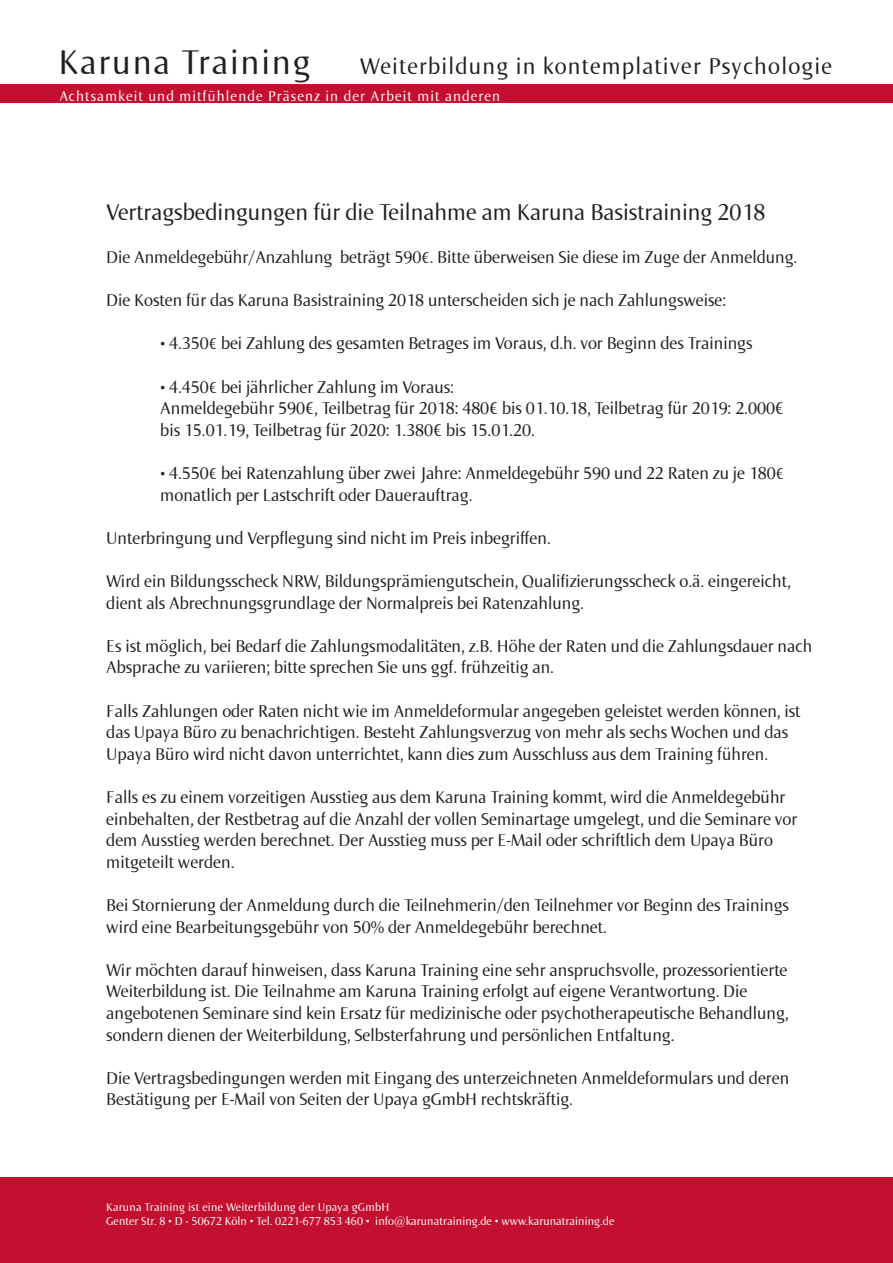
<style>
.page{position:relative;width:893px;height:1263px;background:#fff}
.page>*{position:absolute;margin:0;border:0;box-sizing:border-box;transform-origin:0 0}
.t1{font:36px "Norma";letter-spacing:.05em;color:#231f20}
.t2{font:24px "Norma";color:#231f20}
.t3{font:24px "Norma";letter-spacing:.05em;color:#231f20}
.t4{font:18px/21.6px "Norma";color:#231f20}
.t5{font:15px "Norma";letter-spacing:.075em;color:#fff}
.t6{font:12px/14.4px "Norma";letter-spacing:.01em;color:#fff}
.s1{font-size:16.5px}
</style>
<div class="page">
<div style="left:0;top:85px;width:893px;height:18px;background:#c31030"></div>
<div style="left:0;top:1178px;width:893px;height:85px;background:#c31030"></div>
<h1 class="t1" style="left:58px;top:43px;width:254px">Karuna Training</h1>
<h2 class="t3" style="left:360px;top:53px;width:474px">Weiterbildung in kontemplativer Psychologie</h2>
<p class="t5" style="left:60px;top:88px;width:442px">Achtsamkeit und mitfühlende Präsenz in der Arbeit mit anderen</p>
<h2 class="t2" style="left:106px;top:199px;width:661px">Vertragsbedingungen für die Teilnahme am Karuna Basistraining 2018</h2>
<p class="t4" style="left:106px;top:246px;width:692px">Die Anmeldegebühr/Anzahlung beträgt 590<span class="s1">€</span>. Bitte überweisen Sie diese im Zuge der Anmeldung.</p>
<p class="t4" style="left:106px;top:290px;width:621px">Die Kosten für das Karuna Basistraining 2018 unterscheiden sich je nach Zahlungsweise:</p>
<p class="t4" style="left:160px;top:333px;width:594px"><span class="s1">•</span> 4.350<span class="s1">€</span> bei Zahlung des gesamten Betrages im Voraus, d.h. vor Beginn des Trainings</p>
<p class="t4" style="left:160px;top:376px;width:625px"><span class="s1">•</span> 4.450<span class="s1">€</span> bei jährlicher Zahlung im Voraus:<br>Anmeldegebühr 590€, Teilbetrag für 2018: 480€ bis 01.10.18, Teilbetrag für 2019: 2.000€ bis 15.01.19, Teilbetrag für 2020: 1.380€ bis 15.01.20.</p>
<p class="t4" style="left:160px;top:462px;width:625px"><span class="s1">•</span> 4.550<span class="s1">€</span> bei Ratenzahlung über zwei Jahre: Anmeldegebühr 590 und 22 Raten zu je 180<span class="s1">€ </span>monatlich per Lastschrift oder Dauerauftrag.</p>
<p class="t4" style="left:106px;top:527px;width:446px">Unterbringung und Verpflegung sind nicht im Preis inbegriffen.</p>
<p class="t4" style="left:106px;top:570px;width:686px">Wird ein Bildungsscheck NRW, Bildungsprämiengutschein, Qualifizierungsscheck o.ä. eingereicht, dient als Abrechnungsgrundlage der Normalpreis bei Ratenzahlung.</p>
<p class="t4" style="left:106px;top:635px;width:707px">Es ist möglich, bei Bedarf die Zahlungsmodalitäten, z.B. Höhe der Raten und die Zahlungsdauer nach<br>Absprache zu variieren; bitte sprechen Sie uns ggf. frühzeitig an.</p>
<p class="t4" style="left:106px;top:700px;width:696px">Falls Zahlungen oder Raten nicht wie im Anmeldeformular angegeben geleistet werden können, ist das Upaya Büro zu benachrichtigen. Besteht Zahlungsverzug von mehr als sechs Wochen und das<br>Upaya Büro wird nicht davon unterrichtet, kann dies zum Ausschluss aus dem Training führen.</p>
<p class="t4" style="left:106px;top:786px;width:693px">Falls es zu einem vorzeitigen Ausstieg aus dem Karuna Training kommt, wird die Anmeldegebühr einbehalten, der Restbetrag auf die Anzahl der vollen Seminartage umgelegt, und die Seminare vor dem Ausstieg werden berechnet. Der Ausstieg muss per E-Mail oder schriftlich dem Upaya Büro mitgeteilt werden.</p>
<p class="t4" style="left:106px;top:894px;width:684px">Bei Stornierung der Anmeldung durch die Teilnehmerin/den Teilnehmer vor Beginn des Trainings wird eine Bearbeitungsgebühr von 50% der Anmeldegebühr berechnet.</p>
<p class="t4" style="left:106px;top:959px;width:684px">Wir möchten darauf hinweisen, dass Karuna Training eine sehr anspruchsvolle, prozessorientierte Weiterbildung ist. Die Teilnahme am Karuna Training erfolgt auf eigene Verantwortung. Die angebotenen Seminare sind kein Ersatz für medizinische oder psychotherapeutische Behandlung, sondern dienen der Weiterbildung, Selbsterfahrung und persönlichen Entfaltung.</p>
<p class="t4" style="left:106px;top:1067px;width:684px">Die Vertragsbedingungen werden mit Eingang des unterzeichneten Anmeldeformulars und deren<br>Bestätigung per E-Mail von Seiten der Upaya gGmbH rechtskräftig.</p>
<p class="t6" style="left:106px;top:1200px;width:510px">Karuna Training ist eine Weiterbildung der Upaya gGmbH<br>Genter Str. 8 • D - 50672 Köln • Tel. 0221-677 853 460 • info@karunatraining.de • www.karunatraining.de</p>
</div>
